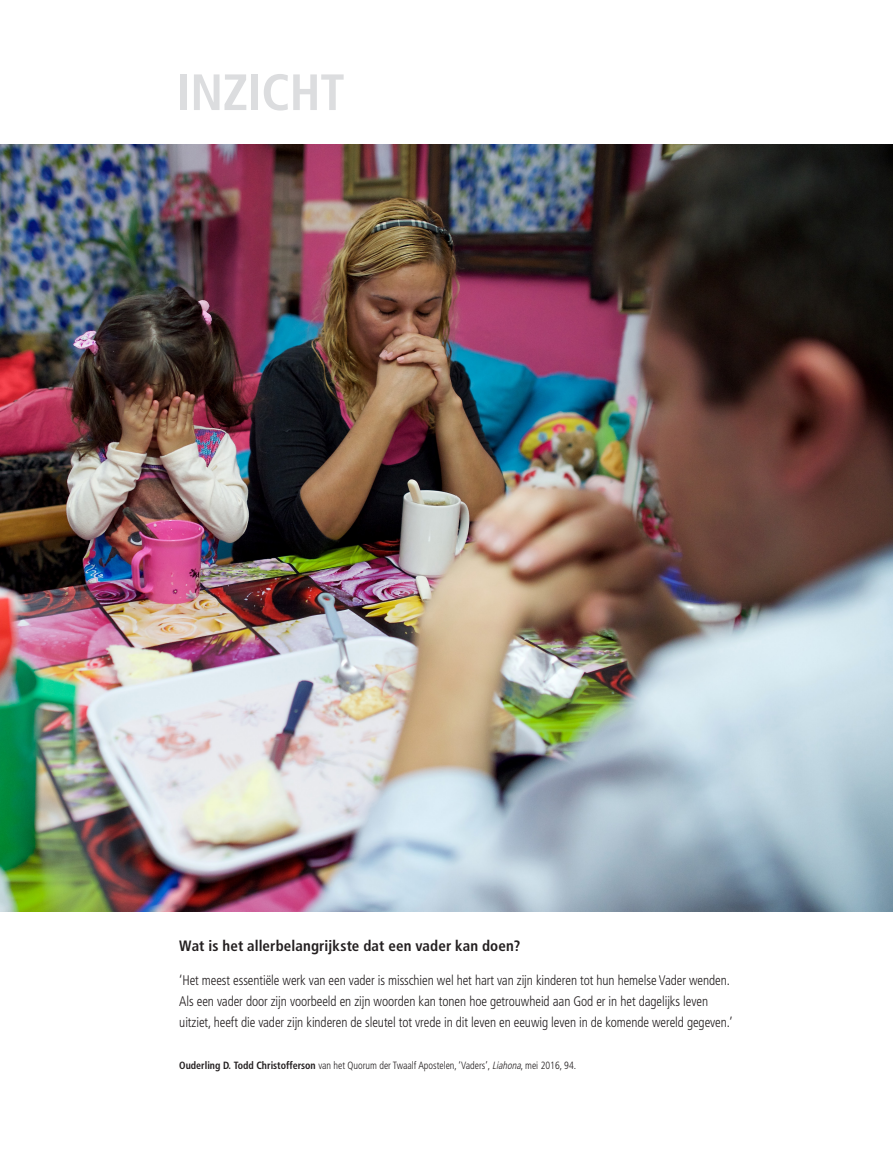
<style>
.page{position:relative;width:893px;height:1161px;background:#fff}
.page>*{position:absolute;margin:0;border:0;box-sizing:border-box;transform-origin:0 0}
.ARTCL_seriesTitle{font:700 condensed 51px "Frutigerlds Lat";letter-spacing:-.01em;color:#dcdddf}
.FIGimg_title{font:700 condensed 15px "Frutigerlds Lat";letter-spacing:.01em;color:#231f20}
.FIGimg-CAP_para_firs{font:300 condensed 13.8px/21px "Frutigerlds Lat";letter-spacing:-.005em;color:#231f20;scale:.95 1}
.FIGimg-CIT_para{font:300 condensed 10.5px "Frutigerlds Lat";color:#231f20;scale:.95 1}
.s1{font-weight:700}
.s2{font-style:italic}
</style>
<div class="page">
<img style="left:0;top:145px;width:893px;height:766px">
<p class="ARTCL_seriesTitle" style="left:176px;top:53px;width:170px">INZICHT</p>
<p class="FIGimg_title" style="left:179px;top:934px;width:342px">Wat is het allerbelangrijkste dat een vader kan doen?</p>
<p class="FIGimg-CAP_para_firs" style="left:179px;top:969px;width:584px">‘Het meest essentiële werk van een vader is misschien wel het hart van zijn kinderen tot hun hemelse Vader wenden.<br>Als een vader door zijn voorbeeld en zijn woorden kan tonen hoe getrouwheid aan God er in het dagelijks leven uitziet, heeft die vader zijn kinderen de sleutel tot vrede in dit leven en eeuwig leven in de komende wereld gegeven.’</p>
<p class="FIGimg-CIT_para" style="left:179px;top:1057px;width:419px"><span class="s1">Ouderling D. Todd Christofferson</span> van het Quorum der Twaalf Apostelen, ‘Vaders’, <span class="s2">Liahona</span>, mei 2016, 94.</p>
</div>
